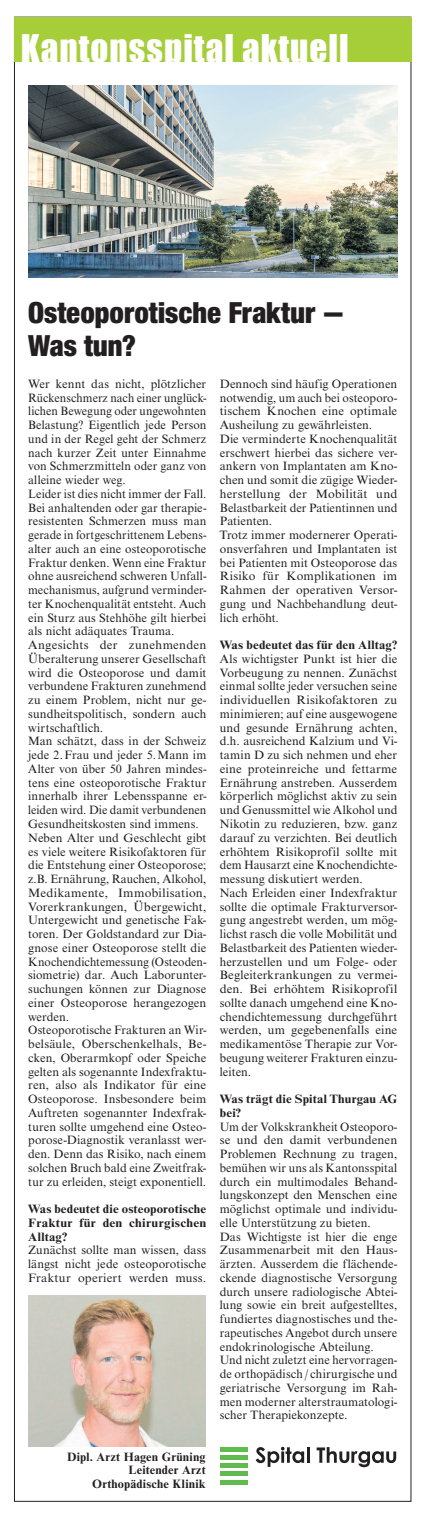
<style>
.page{position:relative;width:425px;height:1517px;background:#fff}
.page>*{position:absolute;margin:0;border:0;box-sizing:border-box;transform-origin:0 0}
.t1{font:35px "Impact";letter-spacing:.03em;color:#fff}
.t2{font:31.25px/32.5px "Nimbus San Nov D Blac Cond";letter-spacing:.005em;color:#231f20}
.t3{font:12.5px/13.8px "Nimbus Rom No 9 T";letter-spacing:.005em;color:#231f20}
.t4{font:700 12.5px/13.8px "Nimbus Rom No 9 T";letter-spacing:.015em;color:#231f20;text-align:justify;scale:1.04 1}
.t5{font:700 12.5px/13.8px "Nimbus Rom No 9 T";letter-spacing:.015em;color:#231f20;scale:1.05 1}
.t6{font:700 12.5px/13.8px "Nimbus Rom No 9 T";letter-spacing:.015em;color:#231f20;text-align:right}
</style>
<div class="page">
<div style="left:14px;top:17px;width:397px;height:45px;background:#a6ce39"></div>
<img style="left:29px;top:85px;width:368px;height:193px">
<img style="left:28px;top:1295px;width:177px;height:152px">
<hr style="left:219px;top:1447px;width:28px;height:4px;background:#5fbb4e">
<hr style="left:219px;top:1480px;width:28px;height:4px;background:#5fbb4e">
<div style="left:219px;top:1455px;width:28px;height:5px;background:#5fbb4e"></div>
<div style="left:219px;top:1463px;width:28px;height:5px;background:#5fbb4e"></div>
<hr style="left:219px;top:1472px;width:28px;height:4px;background:#5fbb4e">
<svg style="left:255px;top:1447px;width:49px;height:20px"></svg>
<hr style="left:306px;top:1447px;width:3px;height:16px;background:#231f20">
<svg style="left:316px;top:1447px;width:80px;height:20px"></svg>
<h1 class="t1" style="left:21px;top:21px;width:329px">Kantonsspital aktuell</h1>
<h2 class="t2" style="left:28px;top:296px;width:317px">Osteoporotische Fraktur –<br>Was tun?</h2>
<p class="t3" style="left:28px;top:377px;width:179px">Wer kennt das nicht, plötzlicher<br>Rückenschmerz nach einer unglück&shy;lichen Bewegung oder ungewohnten<br>Belastung? Eigentlich jede Person und in der Regel geht der Schmerz nach kurzer Zeit unter Einnahme von Schmerzmitteln oder ganz von alleine wieder weg.<br>Leider ist dies nicht immer der Fall.<br>Bei anhaltenden oder gar therapie&shy;resistenten Schmerzen muss man gerade in fortgeschrittenem Lebens&shy;alter auch an eine osteoporotische<br>Fraktur denken. Wenn eine Fraktur ohne ausreichend schweren Unfall&shy;mechanismus, aufgrund verminder&shy;ter Knochenqualität entsteht. Auch ein Sturz aus Stehhöhe gilt hierbei als nicht adäquates Trauma.<br>Angesichts der zunehmenden<br>Überalterung unserer Gesellschaft wird die Osteoporose und damit verbundene Frakturen zunehmend zu einem Problem, nicht nur ge&shy;sundheitspolitisch, sondern auch wirtschaftlich.<br>Man schätzt, dass in der Schweiz jede 2.Frau und jeder 5.Mann im<br>Alter von über 50 Jahren mindes&shy;tens eine osteoporotische Fraktur innerhalb ihrer Lebensspanne er&shy;leiden wird. Die damit verbundenen<br>Gesundheitskosten sind immens.<br>Neben Alter und Geschlecht gibt es viele weitere Risikofaktoren für die Entstehung einer Osteoporose; z.B. Ernährung, Rauchen, Alkohol,<br>Medikamente, Immobilisation,<br>Vorerkrankungen, Übergewicht,<br>Untergewicht und genetische Fak&shy;toren. Der Goldstandard zur Dia&shy;gnose einer Osteoporose stellt die<br>Knochendichtemessung (Osteoden&shy;siometrie) dar. Auch Laborunter&shy;suchungen können zur Diagnose einer Osteoporose herangezogen werden.<br>Osteoporotische Frakturen an Wir&shy;belsäule, Oberschenkelhals, Be&shy;cken, Oberarmkopf oder Speiche gelten als sogenannte Indexfraktu&shy;ren, also als Indikator für eine<br>Osteoporose. Insbesondere beim<br>Auftreten sogenannter Indexfrak&shy;turen sollte umgehend eine Osteo&shy;porose-Diagnostik veranlasst wer&shy;den. Denn das Risiko, nach einem solchen Bruch bald eine Zweitfrak&shy;tur zu erleiden, steigt exponentiell.</p>
<p class="t4" style="left:28px;top:1202px;width:173px">Was bedeutet die osteoporotische Fraktur für den chirurgischen Alltag?</p>
<p class="t3" style="left:28px;top:1243px;width:179px;text-align:justify">Zunächst sollte man wissen, dass längst nicht jede osteoporotische Fraktur operiert werden muss.</p>
<p class="t6" style="left:67px;top:1449px;width:140px">Dipl. Arzt Hagen Grüning<br>Leitender Arzt<br>Orthopädische Klinik</p>
<p class="t3" style="left:219px;top:377px;width:179px">Dennoch sind häufig Operationen notwendig, um auch bei osteoporo&shy;tischem Knochen eine optimale<br>Ausheilung zu gewährleisten.<br>Die verminderte Knochenqualität erschwert hierbei das sichere ver&shy;ankern von Implantaten am Kno&shy;chen und somit die zügige Wieder&shy;herstellung der Mobilität und<br>Belastbarkeit der Patientinnen und<br>Patienten.<br>Trotz immer modernerer Operati&shy;onsverfahren und Implantaten ist bei Patienten mit Osteoporose das<br>Risiko für Komplikationen im<br>Rahmen der operativen Versor&shy;gung und Nachbehandlung deut&shy;lich erhöht.</p>
<p class="t5" style="left:219px;top:638px;width:170px">Was bedeutet das für den Alltag?</p>
<p class="t3" style="left:219px;top:652px;width:179px">Als wichtigster Punkt ist hier die<br>Vorbeugung zu nennen. Zunächst einmal sollte jeder versuchen seine individuellen Risikofaktoren zu minimieren; auf eine ausgewogene und gesunde Ernährung achten, d.h. ausreichend Kalzium und Vi&shy;tamin D zu sich nehmen und eher eine proteinreiche und fettarme<br>Ernährung anstreben. Ausserdem körperlich möglichst aktiv zu sein und Genussmittel wie Alkohol und<br>Nikotin zu reduzieren, bzw. ganz darauf zu verzichten. Bei deutlich erhöhtem Risikoprofil sollte mit dem Hausarzt eine Knochendichte&shy;messung diskutiert werden.<br>Nach Erleiden einer Indexfraktur sollte die optimale Frakturversor&shy;gung angestrebt werden, um mög&shy;lichst rasch die volle Mobilität und<br>Belastbarkeit des Patienten wieder&shy;herzustellen und um Folge- oder<br>Begleiterkrankungen zu vermei&shy;den. Bei erhöhtem Risikoprofil sollte danach umgehend eine Kno&shy;chendichtemessung durchgeführt werden, um gegebenenfalls eine medikamentöse Therapie zur Vor&shy;beugung weiterer Frakturen einzu&shy;leiten.</p>
<p class="t5" style="left:219px;top:1092px;width:170px">Was trägt die Spital Thurgau AG bei?</p>
<p class="t3" style="left:219px;top:1119px;width:179px">Um der Volkskrankheit Osteoporo&shy;se und den damit verbundenen Problemen Rechnung zu tragen, bemühen wir uns als Kantonsspital durch ein multimodales Behand&shy;lungskonzept den Menschen eine möglichst optimale und individu&shy;elle Unterstützung zu bieten.<br>Das Wichtigste ist hier die enge Zusammenarbeit mit den Haus&shy;ärzten. Ausserdem die flächende&shy;ckende diagnostische Versorgung durch unsere radiologische Abtei&shy;lung sowie ein breit aufgestelltes, fundiertes diagnostisches und the&shy;rapeutisches Angebot durch unsere endokrinologische Abteilung.<br>Und nicht zuletzt eine hervorragen&shy;de orthopädisch/ chirurgische und geriatrische Versorgung im Rah&shy;men moderner alterstraumatologi&shy;scher Therapiekonzepte.</p>
</div>
